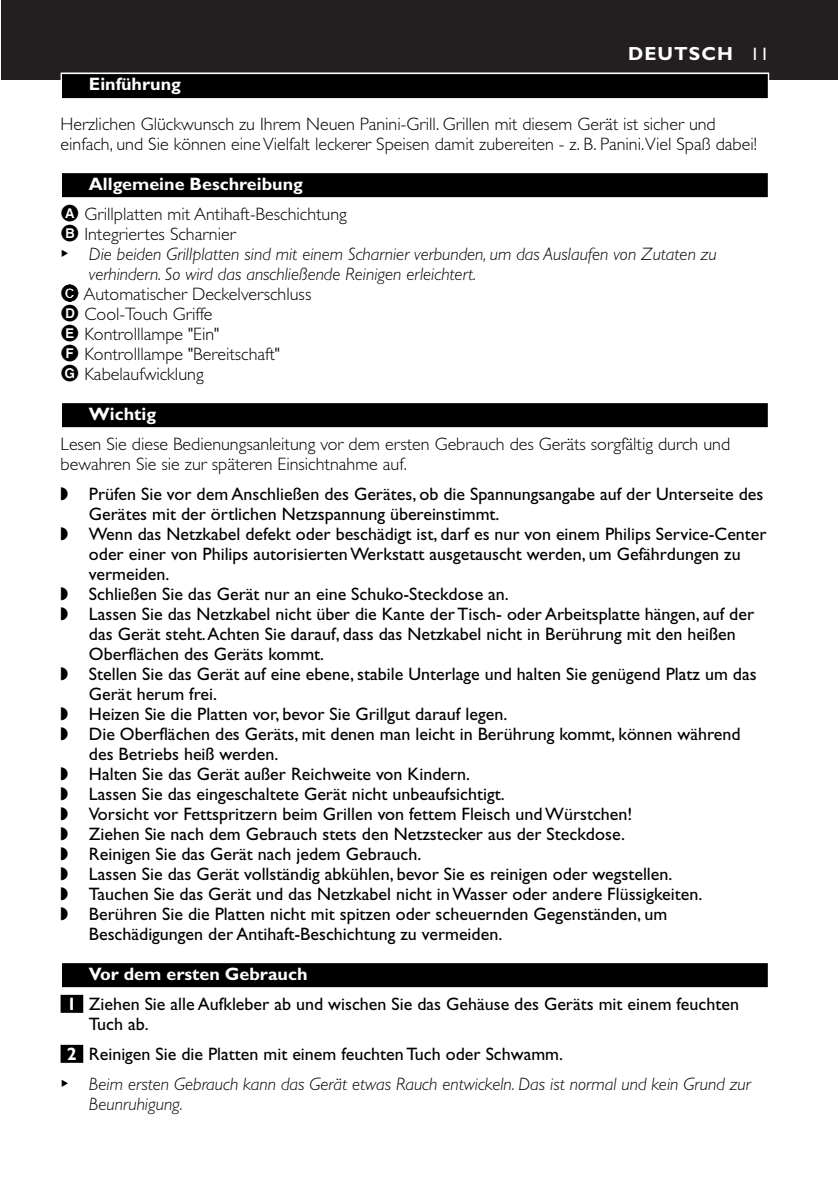
<style>
.page{position:relative;width:838px;height:1190px;background:#fff}
.page>*{position:absolute;margin:0;border:0;box-sizing:border-box;transform-origin:0 0}
.t1{font:700 19px "Gill Sans";letter-spacing:.055em;color:#fff}
.t2{font:18px/30px "Gill Sans";color:#000}
.t3{font:300 18px/20px "Gill Sans";color:#000}
.t4{font:italic 300 18px "Gill Sans";color:#000}
.t5{font:700 18px "Gill Sans";color:#fff}
.s1{font-weight:400;font-size:18px}
.s2{font-weight:700;color:#fff}
.s3{font-family:"Bolletjesfonta Plain";font-weight:400}
</style>
<div class="page">
<div style="left:1px;top:0;width:837px;height:79px;background:#231f20"></div>
<svg style="left:61px;top:73px;width:708px;height:26px"></svg>
<div style="left:62px;top:74px;width:706px;height:24px;background:#000"></div>
<div style="left:62px;top:173px;width:706px;height:24px;background:#000"></div>
<div style="left:62px;top:403px;width:706px;height:24px;background:#000"></div>
<div style="left:62px;top:963px;width:706px;height:24px;background:#000"></div>
<div style="left:61px;top:995px;width:22px;height:18px;background:#000"></div>
<div style="left:61px;top:1045px;width:22px;height:18px;background:#000"></div>
<p class="t1" style="left:628px;top:46px;width:143px">DEUTSCH <span class="s1">11</span></p>
<p class="t5" style="left:89px;top:77px;width:94px">Einführung</p>
<p class="t3" style="left:61px;top:116px;width:698px">Herzlichen Glückwunsch zu Ihrem Neuen Panini-Grill. Grillen mit diesem Gerät ist sicher und einfach, und Sie können eine Vielfalt leckerer Speisen damit zubereiten - z. B. Panini.Viel Spaß dabei!</p>
<p class="t3" style="left:61px;top:171px;width:288px;line-height:30px;text-indent:28px"><span class="s2">Allgemeine Beschreibung<br></span><span class="s3">A</span> Grillplatten mit Antihaft-Beschichtung</p>
<p class="t3" style="left:61px;top:226px;width:177px"><span class="s3">B</span> Integriertes Scharnier</p>
<p class="t4" style="left:61px;top:247px;width:658px"><sup>B</sup> Die beiden Grillplatten sind mit einem Scharnier verbunden, um das Auslaufen von Zutaten zu</p>
<p class="t4" style="left:89px;top:267px;width:389px">verhindern. So wird das anschließende Reinigen erleichtert.</p>
<p class="t3" style="left:61px;top:286px;width:252px"><span class="s3">C</span> Automatischer Deckelverschluss</p>
<p class="t3" style="left:61px;top:306px;width:154px"><span class="s3">D</span> Cool-Touch Griffe</p>
<p class="t3" style="left:61px;top:326px;width:160px"><span class="s3">E</span> Kontrolllampe "Ein"</p>
<p class="t3" style="left:61px;top:346px;width:221px"><span class="s3">F</span> Kontrolllampe "Bereitschaft"</p>
<p class="t3" style="left:61px;top:366px;width:145px"><span class="s3">G</span> Kabelaufwicklung</p>
<p class="t5" style="left:89px;top:407px;width:69px">Wichtig</p>
<p class="t3" style="left:61px;top:436px;width:671px">Lesen Sie diese Bedienungsanleitung vor dem ersten Gebrauch des Geräts sorgfältig durch und bewahren Sie sie zur späteren Einsichtnahme auf.</p>
<p class="t2" style="left:61px;top:481px;width:704px">◗ Prüfen Sie vor dem Anschließen des Gerätes, ob die Spannungsangabe auf der Unterseite des</p>
<p class="t2" style="left:89px;top:501px;width:412px">Gerätes mit der örtlichen Netzspannung übereinstimmt.</p>
<p class="t2" style="left:61px;top:521px;width:708px">◗ Wenn das Netzkabel defekt oder beschädigt ist, darf es nur von einem Philips Service-Center</p>
<p class="t2" style="left:89px;top:541px;width:653px">oder einer von Philips autorisierten Werkstatt ausgetauscht werden, um Gefährdungen zu</p>
<p class="t2" style="left:89px;top:561px;width:82px">vermeiden.</p>
<p class="t2" style="left:61px;top:581px;width:450px">◗ Schließen Sie das Gerät nur an eine Schuko-Steckdose an.</p>
<p class="t2" style="left:61px;top:601px;width:695px">◗ Lassen Sie das Netzkabel nicht über die Kante der Tisch- oder Arbeitsplatte hängen, auf der</p>
<p class="t2" style="left:89px;top:621px;width:648px">das Gerät steht.Achten Sie darauf, dass das Netzkabel nicht in Berührung mit den heißen</p>
<p class="t2" style="left:89px;top:641px;width:237px">Oberflächen des Geräts kommt.</p>
<p class="t2" style="left:61px;top:661px;width:698px">◗ Stellen Sie das Gerät auf eine ebene, stabile Unterlage und halten Sie genügend Platz um das</p>
<p class="t2" style="left:89px;top:681px;width:130px">Gerät herum frei.</p>
<p class="t2" style="left:61px;top:701px;width:448px">◗ Heizen Sie die Platten vor, bevor Sie Grillgut darauf legen.</p>
<p class="t2" style="left:61px;top:721px;width:682px">◗ Die Oberflächen des Geräts, mit denen man leicht in Berührung kommt, können während</p>
<p class="t2" style="left:89px;top:741px;width:191px">des Betriebs heiß werden.</p>
<p class="t2" style="left:61px;top:761px;width:411px">◗ Halten Sie das Gerät außer Reichweite von Kindern.</p>
<p class="t2" style="left:61px;top:781px;width:446px">◗ Lassen Sie das eingeschaltete Gerät nicht unbeaufsichtigt.</p>
<p class="t2" style="left:61px;top:801px;width:573px">◗ Vorsicht vor Fettspritzern beim Grillen von fettem Fleisch und Würstchen!</p>
<p class="t2" style="left:61px;top:821px;width:566px">◗ Ziehen Sie nach dem Gebrauch stets den Netzstecker aus der Steckdose.</p>
<p class="t2" style="left:61px;top:841px;width:362px">◗ Reinigen Sie das Gerät nach jedem Gebrauch.</p>
<p class="t2" style="left:61px;top:861px;width:613px">◗ Lassen Sie das Gerät vollständig abkühlen, bevor Sie es reinigen oder wegstellen.</p>
<p class="t2" style="left:61px;top:881px;width:643px">◗ Tauchen Sie das Gerät und das Netzkabel nicht in Wasser oder andere Flüssigkeiten.</p>
<p class="t2" style="left:61px;top:901px;width:608px">◗ Berühren Sie die Platten nicht mit spitzen oder scheuernden Gegenständen, um</p>
<p class="t2" style="left:89px;top:921px;width:415px">Beschädigungen der Antihaft-Beschichtung zu vermeiden.</p>
<p class="t2" style="left:67px;top:961px;width:674px;text-indent:22px"><span class="s2">Vor dem ersten Gebrauch<br>1</span> Ziehen Sie alle Aufkleber ab und wischen Sie das Gehäuse des Geräts mit einem feuchten</p>
<p class="t2" style="left:89px;top:1011px;width:61px">Tuch ab.</p>
<p class="t2" style="left:67px;top:1041px;width:498px"><span class="s2">2</span> Reinigen Sie die Platten mit einem feuchten Tuch oder Schwamm.</p>
<p class="t4" style="left:61px;top:1077px;width:692px"><sup>B</sup> Beim ersten Gebrauch kann das Gerät etwas Rauch entwickeln. Das ist normal und kein Grund zur</p>
<p class="t4" style="left:89px;top:1097px;width:95px">Beunruhigung.</p>
</div>
